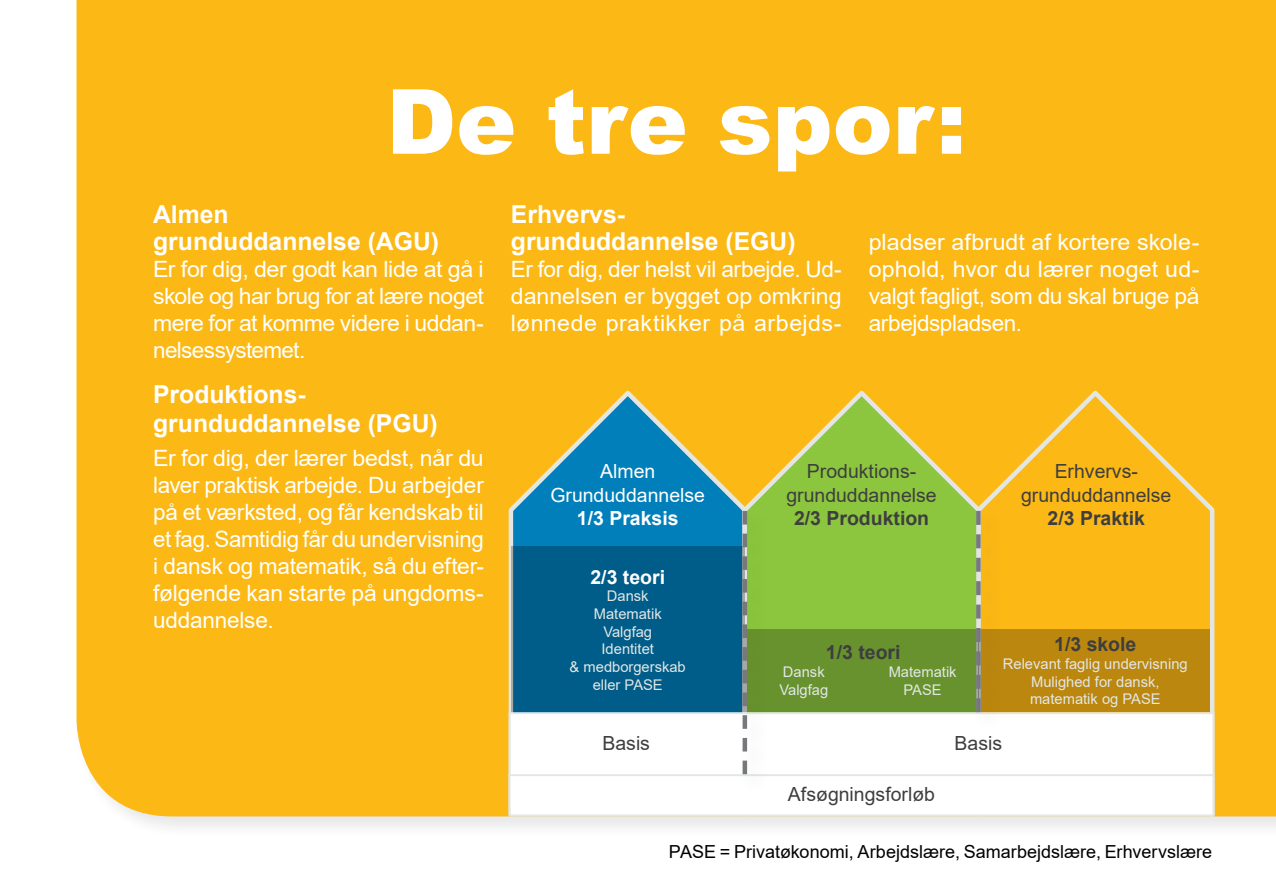
<style>
.page{position:relative;width:1276px;height:893px;background:#fff}
.page>*{position:absolute;margin:0;border:0;box-sizing:border-box;transform-origin:0 0}
.Rubrik{font:900 90px "Arial";color:#fff}
.mellemrubrik_top{font:700 24.75px/27px "Arial";color:#fff}
.Mellemrubrik_2_linje{font:700 24.75px/29.2px "Arial";color:#fff}
.Brød_uden_space{font:22.5px/27px "Arial";letter-spacing:-.015em;color:#fff;text-align:justify}
.Brød{font:22.5px/27px "Arial";color:#fff;text-align:justify}
.Skema_-_Rubrik{font:19.35px/23.4px "Arial";color:#3e3e3f;text-align:center}
.Skema_-_Rubrik-2{font:700 19.35px "Arial";color:#3e3e3f}
.Skema_-_Rubrik-3{font:19.35px "Arial";color:#fff}
.Skema_-_Rubrik-4{font:700 19.35px "Arial";color:#fff}
.PASE{font:18px "Arial";color:#000}
.Skema_-_brød{font:14.62px/17.6px "Arial";color:#e2e7e6;text-align:center}
</style>
<div class="page">
<div style="left:72px;top:0;width:1204px;height:839px;background:#231f20;opacity:.11"></div>
<div style="left:77px;top:0;width:1199px;height:816px;background:#fcb814"></div>
<svg style="left:506px;top:387px;width:234px;height:432px;background:#719c7c"></svg>
<svg style="left:983px;top:387px;width:233px;height:432px;background:#fabb22"></svg>
<svg style="left:740px;top:387px;width:243px;height:432px;background:#aec338"></svg>
<div style="left:508px;top:712px;width:706px;height:102px;background:#fff;border:2px solid #e2e7e6"></div>
<div style="left:508px;top:774px;width:706px;height:42px;background:#fff;border:2px solid #e2e7e6"></div>
<div style="left:511px;top:547px;width:234px;height:165px;background:#005d89"></div>
<div style="left:978px;top:629px;width:232px;height:83px;background:#bb870e"></div>
<div style="left:744px;top:629px;width:234px;height:83px;background:#67922d"></div>
<div style="left:738px;top:507px;width:33px;height:290px;background:#231f20;opacity:.11"></div>
<svg style="left:742px;top:511px;width:5px;height:263px"></svg>
<div style="left:971px;top:507px;width:33px;height:228px;background:#231f20;opacity:.11"></div>
<svg style="left:976px;top:511px;width:4px;height:201px"></svg>
<p class="Rubrik" style="left:386px;top:56px;width:582px">De tre spor:</p>
<p class="mellemrubrik_top" style="left:153px;top:201px;width:288px">Almen grunduddannelse (AGU)</p>
<p class="Brød_uden_space" style="left:153px;top:255px;width:332px">Er for dig, der godt kan lide at gå i skole og har brug for at lære noget mere for at komme videre i uddan&shy;nelsessystemet.</p>
<p class="Mellemrubrik_2_linje" style="left:153px;top:380px;width:286px">Produktions&shy;grunduddannelse (PGU)</p>
<p class="Brød_uden_space" style="left:153px;top:444px;width:332px">Er for dig, der lærer bedst, når du laver praktisk arbejde. Du arbejder på et værksted, og får kendskab til et fag. Samtidig får du undervisning i dansk og matematik, så du efter&shy;følgende kan starte på ungdoms&shy;uddannelse.</p>
<p class="mellemrubrik_top" style="left:511px;top:201px;width:286px">Erhvervs&shy;grunduddannelse (EGU)</p>
<p class="Brød" style="left:511px;top:255px;width:332px">Er for dig, der helst vil arbejde. Ud&shy;dannelsen er bygget op omkring lønnede praktikker på arbejds-</p>
<p class="Brød" style="left:868px;top:228px;width:332px">pladser afbrudt af kortere skole&shy;ophold, hvor du lærer noget ud&shy;valgt fagligt, som du skal bruge på arbejdspladsen.</p>
<p class="Skema_-_Rubrik-3" style="left:600px;top:458px;width:57px">Almen</p>
<p class="Skema_-_Rubrik-3" style="left:550px;top:481px;width:156px">Grunduddannelse</p>
<p class="Skema_-_Rubrik-4" style="left:577px;top:504px;width:103px">1/3 Praksis</p>
<p class="Skema_-_Rubrik" style="left:1021px;top:460px;width:152px">Erhvervs&shy;grunduddannelse</p>
<p class="Skema_-_Rubrik-2" style="left:1047px;top:504px;width:99px">2/3 Praktik</p>
<p class="Skema_-_Rubrik" style="left:786px;top:460px;width:152px">Produktions&shy;grunduddannelse</p>
<p class="Skema_-_Rubrik-2" style="left:794px;top:504px;width:137px">2/3 Produktion</p>
<p class="Skema_-_Rubrik-4" style="left:590px;top:563px;width:76px">2/3 teori</p>
<p class="Skema_-_brød" style="left:607px;top:587px;width:43px">Dansk</p>
<p class="Skema_-_brød" style="left:594px;top:605px;width:69px">Matematik</p>
<p class="Skema_-_brød" style="left:603px;top:623px;width:50px">Valgfag</p>
<p class="Skema_-_brød" style="left:569px;top:640px;width:118px">Identitet<br>&amp; medborgerskab eller PASE</p>
<p class="Skema_-_Rubrik-2" style="left:1054px;top:631px;width:84px">1/3 skole</p>
<p class="Skema_-_Rubrik-2" style="left:826px;top:639px;width:76px">1/3 teori</p>
<p class="Skema_-_brød" style="left:1003px;top:655px;width:186px">Relevant faglig undervisning</p>
<p class="Skema_-_brød" style="left:1030px;top:673px;width:132px;text-align:left">Mulighed for dansk, matematik og PASE</p>
<p class="Skema_-_brød" style="left:783px;top:663px;width:43px">Dansk</p>
<p class="Skema_-_brød" style="left:779px;top:681px;width:50px">Valgfag</p>
<p class="Skema_-_brød" style="left:888px;top:663px;width:69px">Matematik</p>
<p class="Skema_-_brød" style="left:903px;top:681px;width:40px">PASE</p>
<p class="Skema_-_Rubrik" style="left:602px;top:732px;width:49px">Basis</p>
<p class="Skema_-_Rubrik" style="left:954px;top:732px;width:49px">Basis</p>
<p class="Skema_-_Rubrik" style="left:788px;top:783px;width:149px">Afsøgningsforløb</p>
<p class="PASE" style="left:669px;top:839px;width:545px">PASE = Privatøkonomi, Arbejdslære, Samarbejdslære, Erhvervslære</p>
</div>
